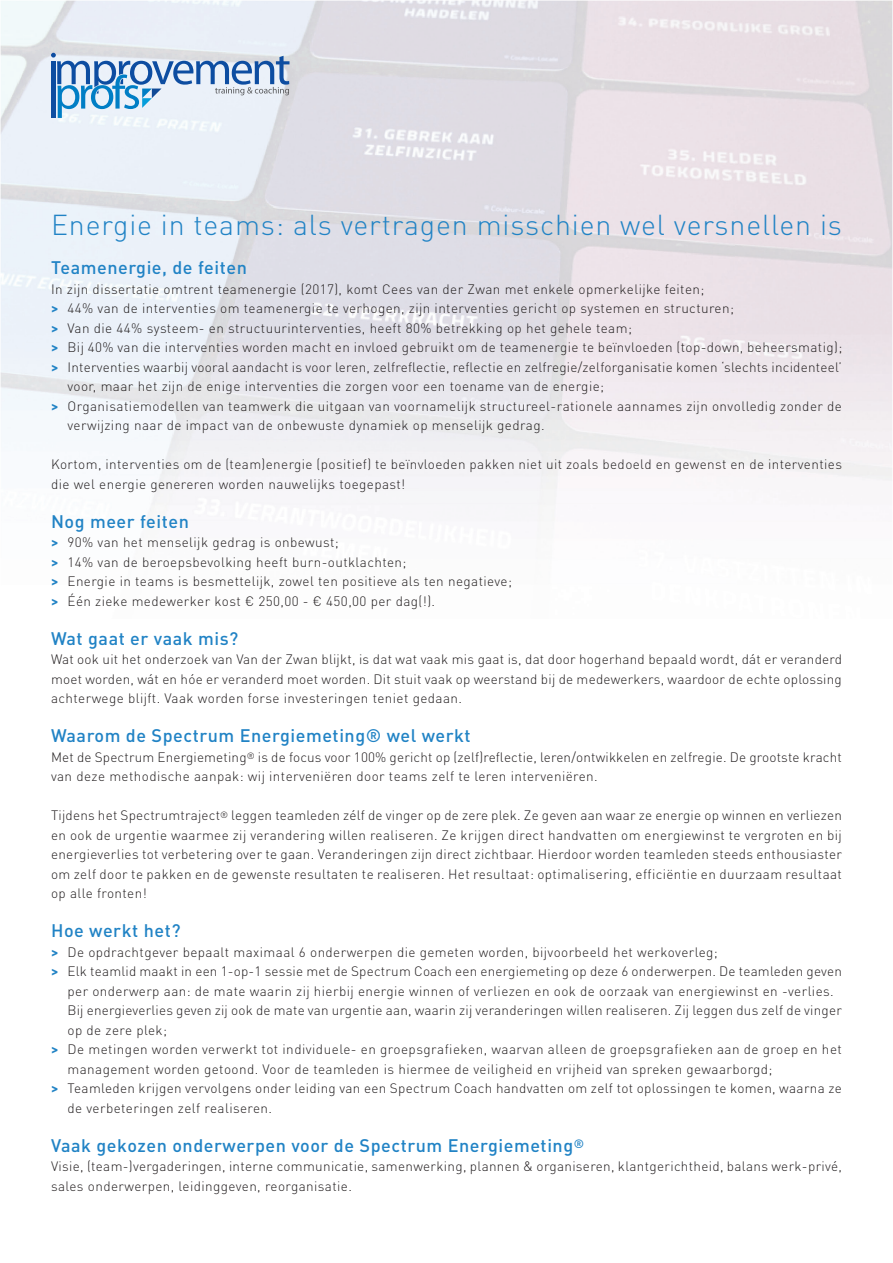
<style>
.page{position:relative;width:893px;height:1263px;background:#fff}
.page>*{position:absolute;margin:0;border:0;box-sizing:border-box;transform-origin:0 0}
.t1{font:300 28.5px "DIN Pro";letter-spacing:.03em;color:#2183c5}
.t2{font:500 18px "DIN Pro";letter-spacing:.03em;color:#2183c5}
.t3{font:300 13.5px/19.5px "DIN Pro";letter-spacing:.03em;color:#231f20}
.s1{font-weight:700;color:#2183c5}
</style>
<div class="page">
<svg style="left:0;top:0;width:893px;height:520px"></svg>
<h1 class="t1" style="left:51px;top:205px;width:792px">Energie in teams: als vertragen misschien wel versnellen is</h1>
<h2 class="t2" style="left:51px;top:255px;width:197px">Teamenergie, de feiten</h2>
<p class="t3" style="left:51px;top:278px;width:655px">In zijn dissertatie omtrent teamenergie (2017), komt Cees van der Zwan met enkele opmerkelijke feiten;</p>
<p class="t3" style="left:51px;top:298px;width:684px"><span class="s1">&gt;</span> 44% van de interventies om teamenergie te verhogen, zijn interventies gericht op systemen en structuren;</p>
<p class="t3" style="left:51px;top:317px;width:582px"><span class="s1">&gt;</span> Van die 44% systeem- en structuurinterventies, heeft 80% betrekking op het gehele team;</p>
<p class="t3" style="left:51px;top:337px;width:793px"><span class="s1">&gt;</span> Bij 40% van die interventies worden macht en invloed gebruikt om de teamenergie te beïnvloeden (top-down, beheersmatig);</p>
<p class="t3" style="left:51px;top:356px;width:792px"><span class="s1">&gt;</span> Interventies waarbij vooral aandacht is voor leren, zelfreflectie, reflectie en zelfregie/zelforganisatie komen ‘slechts incidenteel’</p>
<p class="t3" style="left:68px;top:376px;width:538px">voor, maar het zijn de enige interventies die zorgen voor een toename van de energie;</p>
<p class="t3" style="left:51px;top:395px;width:792px"><span class="s1">&gt;</span> Organisatiemodellen van teamwerk die uitgaan van voornamelijk structureel-rationele aannames zijn onvolledig zonder de</p>
<p class="t3" style="left:68px;top:415px;width:479px">verwijzing naar de impact van de onbewuste dynamiek op menselijk gedrag.</p>
<p class="t3" style="left:51px;top:454px;width:792px">Kortom, interventies om de (team)energie (positief) te beïnvloeden pakken niet uit zoals bedoeld en gewenst en de interventies die wel energie genereren worden nauwelijks toegepast!</p>
<h2 class="t2" style="left:51px;top:509px;width:139px">Nog meer feiten</h2>
<p class="t3" style="left:51px;top:532px;width:463px"><span class="s1">&gt;</span> 90% van het menselijk gedrag is onbewust;<br><span class="s1">&gt;</span> 14% van de beroepsbevolking heeft burn-outklachten;<br><span class="s1">&gt;</span> Energie in teams is besmettelijk, zowel ten positieve als ten negatieve; <span class="s1">&gt;</span> Één zieke medewerker kost € 250,00 - € 450,00 per dag(!).</p>
<h2 class="t2" style="left:51px;top:626px;width:189px">Wat gaat er vaak mis?</h2>
<p class="t3" style="left:51px;top:649px;width:792px;text-align:justify">Wat ook uit het onderzoek van Van der Zwan blijkt, is dat wat vaak mis gaat is, dat door hogerhand bepaald wordt, dát er veranderd moet worden, wát en hóe er veranderd moet worden. Dit stuit vaak op weerstand bij de medewerkers, waardoor de echte oplossing achterwege blijft. Vaak worden forse investeringen teniet gedaan.</p>
<h2 class="t2" style="left:51px;top:723px;width:421px">Waarom de Spectrum Energiemeting® wel werkt</h2>
<p class="t3" style="left:51px;top:746px;width:792px">Met de Spectrum Energiemeting<sup>®</sup> is de focus voor 100% gericht op (zelf)reflectie, leren/ontwikkelen en zelfregie. De grootste kracht van deze methodische aanpak: wij interveniëren door teams zelf te leren interveniëren.</p>
<p class="t3" style="left:51px;top:805px;width:792px;text-align:justify">Tijdens het Spectrumtraject<sup>®</sup> leggen teamleden zélf de vinger op de zere plek. Ze geven aan waar ze energie op winnen en verliezen en ook de urgentie waarmee zij verandering willen realiseren. Ze krijgen direct handvatten om energiewinst te vergroten en bij energieverlies tot verbetering over te gaan. Veranderingen zijn direct zichtbaar. Hierdoor worden teamleden steeds enthousiaster om zelf door te pakken en de gewenste resultaten te realiseren. Het resultaat: optimalisering, efficiëntie en duurzaam resultaat op alle fronten!</p>
<h2 class="t2" style="left:51px;top:918px;width:131px">Hoe werkt het?</h2>
<p class="t3" style="left:51px;top:941px;width:668px"><span class="s1">&gt;</span> De opdrachtgever bepaalt maximaal 6 onderwerpen die gemeten worden, bijvoorbeeld het werkoverleg;</p>
<p class="t3" style="left:51px;top:961px;width:792px"><span class="s1">&gt;</span> Elk teamlid maakt in een 1-op-1 sessie met de Spectrum Coach een energiemeting op deze 6 onderwerpen. De teamleden geven</p>
<p class="t3" style="left:68px;top:980px;width:768px">per onderwerp aan: de mate waarin zij hierbij energie winnen of verliezen en ook de oorzaak van energiewinst en -verlies.</p>
<p class="t3" style="left:68px;top:1000px;width:776px">Bij energieverlies geven zij ook de mate van urgentie aan, waarin zij veranderingen willen realiseren. Zij leggen dus zelf de vinger</p>
<p class="t3" style="left:68px;top:1019px;width:101px">op de zere plek;</p>
<p class="t3" style="left:51px;top:1039px;width:792px"><span class="s1">&gt;</span> De metingen worden verwerkt tot individuele- en groepsgrafieken, waarvan alleen de groepsgrafieken aan de groep en het</p>
<p class="t3" style="left:68px;top:1058px;width:707px">management worden getoond. Voor de teamleden is hiermee de veiligheid en vrijheid van spreken gewaarborgd;</p>
<p class="t3" style="left:51px;top:1078px;width:792px"><span class="s1">&gt;</span> Teamleden krijgen vervolgens onder leiding van een Spectrum Coach handvatten om zelf tot oplossingen te komen, waarna ze</p>
<p class="t3" style="left:68px;top:1097px;width:206px">de verbeteringen zelf realiseren.</p>
<h2 class="t2" style="left:51px;top:1133px;width:535px">Vaak gekozen onderwerpen voor de Spectrum Energiemeting<sup>®</sup></h2>
<p class="t3" style="left:51px;top:1156px;width:792px">Visie, (team-)vergaderingen, interne communicatie, samenwerking, plannen &amp; organiseren, klantgerichtheid, balans werk-privé, sales onderwerpen, leidinggeven, reorganisatie.</p>
</div>
